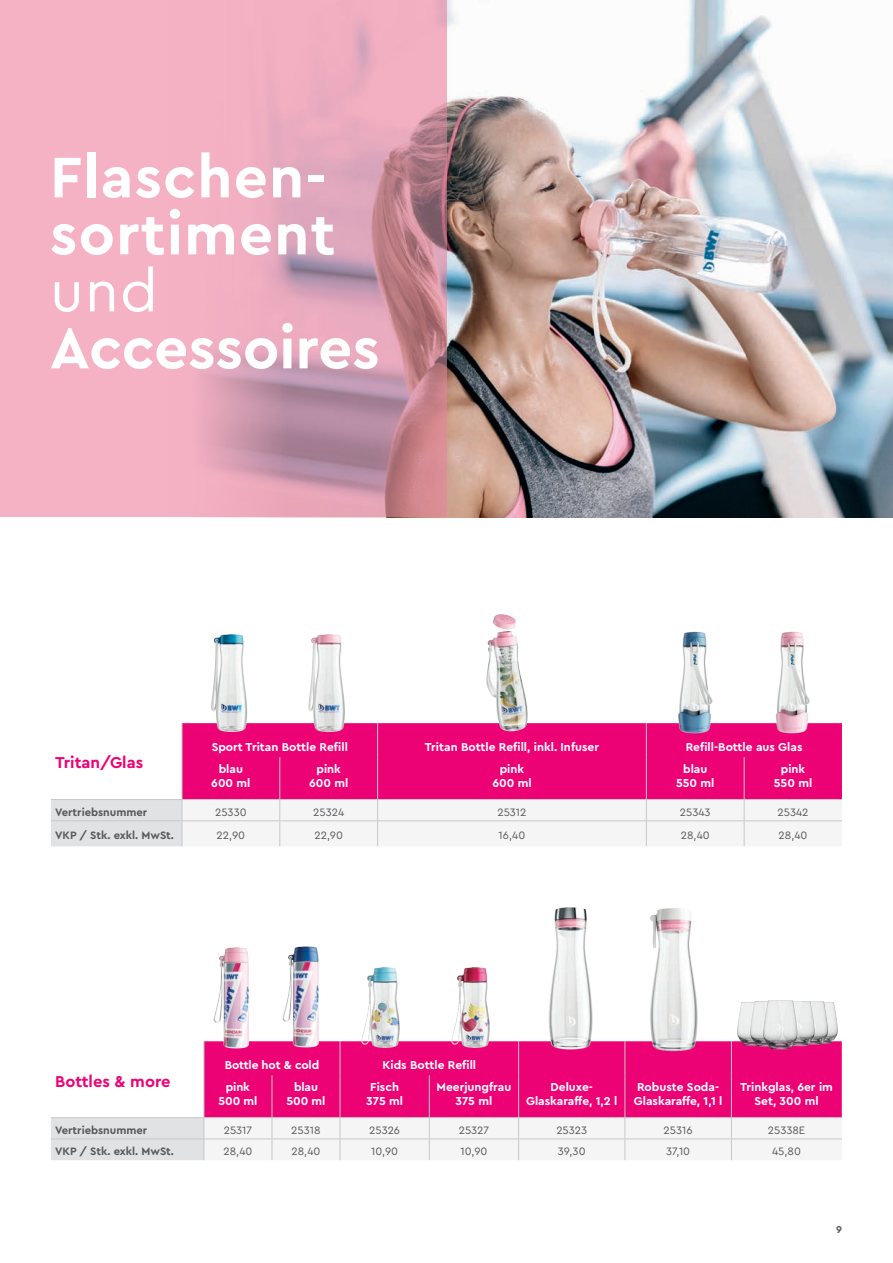
<style>
.page{position:relative;width:893px;height:1263px;background:#fff}
.page>*{position:absolute;margin:0;border:0;box-sizing:border-box;transform-origin:0 0}
.t1{font:700 60px/57px "Cera PRO";letter-spacing:.02em;color:#fff}
.t2{font:700 60px "Cera PRO";color:#fff}
.t3{font:60px "Cera PRO";color:#fff}
.t4{font:700 16.5px "Cera PRO";color:#ed0275}
.t5{font:700 12px/14.4px "Cera PRO";color:#fff;text-align:center}
.t6{font:11.25px "Cera PRO";color:#57585a}
.t7{font:700 11.25px "Cera PRO";color:#57585a}
.t8{font:700 10.5px "Cera PRO";color:#57585a}
</style>
<div class="page">
<img style="left:446px;top:0;width:447px;height:517px">
<div style="left:183px;top:723px;width:659px;height:76px;background:#ed0275"></div>
<hr style="left:182px;top:723px;width:1px;height:34px;background:#c7c8ca">
<hr style="left:377px;top:723px;width:1px;height:34px;background:#c7c8ca">
<hr style="left:646px;top:723px;width:1px;height:34px;background:#c7c8ca">
<hr style="left:182px;top:757px;width:1px;height:42px;background:#c7c8ca">
<hr style="left:279px;top:757px;width:1px;height:42px;background:#c7c8ca">
<hr style="left:377px;top:757px;width:1px;height:42px;background:#c7c8ca">
<hr style="left:646px;top:757px;width:1px;height:42px;background:#c7c8ca">
<hr style="left:744px;top:757px;width:1px;height:42px;background:#c7c8ca">
<svg style="left:51px;top:799px;width:791px;height:47px"></svg>
<div style="left:205px;top:1041px;width:637px;height:76px;background:#ed0275"></div>
<hr style="left:204px;top:1041px;width:1px;height:34px;background:#c7c8ca">
<hr style="left:340px;top:1041px;width:1px;height:34px;background:#c7c8ca">
<hr style="left:518px;top:1041px;width:1px;height:34px;background:#c7c8ca">
<hr style="left:625px;top:1041px;width:1px;height:34px;background:#c7c8ca">
<hr style="left:731px;top:1041px;width:1px;height:34px;background:#c7c8ca">
<hr style="left:204px;top:1075px;width:1px;height:42px;background:#c7c8ca">
<hr style="left:272px;top:1075px;width:1px;height:42px;background:#c7c8ca">
<hr style="left:340px;top:1075px;width:1px;height:42px;background:#c7c8ca">
<hr style="left:429px;top:1075px;width:1px;height:42px;background:#c7c8ca">
<hr style="left:518px;top:1075px;width:1px;height:42px;background:#c7c8ca">
<hr style="left:625px;top:1075px;width:1px;height:42px;background:#c7c8ca">
<hr style="left:731px;top:1075px;width:1px;height:42px;background:#c7c8ca">
<hr style="left:51px;top:1117px;width:153px;height:1px;background:#c7c8ca">
<hr style="left:204px;top:1117px;width:68px;height:1px;background:#c7c8ca">
<hr style="left:272px;top:1117px;width:68px;height:1px;background:#c7c8ca">
<hr style="left:340px;top:1117px;width:89px;height:1px;background:#c7c8ca">
<hr style="left:429px;top:1117px;width:90px;height:1px;background:#c7c8ca">
<hr style="left:519px;top:1117px;width:106px;height:1px;background:#c7c8ca">
<hr style="left:625px;top:1117px;width:106px;height:1px;background:#c7c8ca">
<hr style="left:731px;top:1117px;width:111px;height:1px;background:#c7c8ca">
<svg style="left:51px;top:1118px;width:791px;height:42px"></svg>
<img style="left:544px;top:907px;width:50px;height:146px">
<img style="left:281px;top:946px;width:42px;height:105px">
<img style="left:737px;top:1002px;width:13px;height:44px">
<img style="left:750px;top:1001px;width:65px;height:46px">
<img style="left:828px;top:1002px;width:10px;height:42px">
<img style="left:798px;top:1001px;width:30px;height:43px">
<img style="left:763px;top:1000px;width:35px;height:49px">
<svg style="left:0;top:0;width:446px;height:517px;background:#e6a7b9"></svg>
<img style="left:351px;top:967px;width:65px;height:85px">
<img style="left:441px;top:967px;width:65px;height:84px">
<img style="left:212px;top:947px;width:41px;height:105px">
<img style="left:199px;top:634px;width:64px;height:101px">
<img style="left:296px;top:634px;width:64px;height:101px">
<img style="left:492px;top:615px;width:24px;height:14px">
<img style="left:668px;top:632px;width:51px;height:103px">
<svg style="left:693px;top:654px;width:4px;height:10px"></svg>
<img style="left:766px;top:632px;width:50px;height:103px">
<svg style="left:790px;top:654px;width:5px;height:10px"></svg>
<img style="left:639px;top:908px;width:64px;height:145px">
<h1 class="t1" style="left:50px;top:146px;width:287px">Flaschen&shy;sortiment</h1>
<h1 class="t3" style="left:50px;top:251px;width:109px">und</h1>
<h1 class="t2" style="left:50px;top:308px;width:331px">Accessoires</h1>
<h2 class="t4" style="left:55px;top:751px;width:90px">Tritan/Glas</h2>
<p class="t5" style="left:212px;top:739px;width:138px">Sport Tritan Bottle Refill</p>
<p class="t5" style="left:425px;top:739px;width:176px">Tritan Bottle Refill, inkl. Infuser</p>
<p class="t5" style="left:686px;top:739px;width:118px">Refill-Bottle aus Glas</p>
<p class="t5" style="left:211px;top:761px;width:41px">blau<br>600 ml</p>
<p class="t5" style="left:309px;top:761px;width:41px">pink<br>600 ml</p>
<p class="t5" style="left:492px;top:761px;width:41px">pink<br>600 ml</p>
<p class="t5" style="left:676px;top:761px;width:40px">blau<br>550 ml</p>
<p class="t5" style="left:774px;top:761px;width:40px">pink<br>550 ml</p>
<p class="t7" style="left:55px;top:804px;width:94px">Vertriebsnummer</p>
<p class="t6" style="left:215px;top:804px;width:33px">25330</p>
<p class="t6" style="left:313px;top:804px;width:32px">25324</p>
<p class="t6" style="left:497px;top:804px;width:31px">25312</p>
<p class="t6" style="left:680px;top:804px;width:32px">25343</p>
<p class="t6" style="left:777px;top:804px;width:33px">25342</p>
<p class="t7" style="left:55px;top:828px;width:120px">VKP / Stk. exkl. MwSt.</p>
<p class="t6" style="left:217px;top:828px;width:30px">22,90</p>
<p class="t6" style="left:314px;top:828px;width:30px">22,90</p>
<p class="t6" style="left:499px;top:828px;width:28px">16,40</p>
<p class="t6" style="left:681px;top:828px;width:31px">28,40</p>
<p class="t6" style="left:778px;top:828px;width:31px">28,40</p>
<h2 class="t4" style="left:55px;top:1071px;width:117px">Bottles &amp; more</h2>
<p class="t5" style="left:225px;top:1057px;width:96px">Bottle hot &amp; cold</p>
<p class="t5" style="left:382px;top:1057px;width:95px">Kids Bottle Refill</p>
<p class="t5" style="left:219px;top:1079px;width:40px">pink<br>500 ml</p>
<p class="t5" style="left:287px;top:1079px;width:40px">blau<br>500 ml</p>
<p class="t5" style="left:366px;top:1079px;width:38px">Fisch<br>375 ml</p>
<p class="t5" style="left:437px;top:1079px;width:76px">Meerjungfrau<br>375 ml</p>
<p class="t5" style="left:526px;top:1079px;width:93px">Deluxe-<br>Glaskaraffe, 1,2 l</p>
<p class="t5" style="left:634px;top:1079px;width:90px;text-align:left">Robuste Soda-<br>Glaskaraffe, 1,1 l</p>
<p class="t5" style="left:740px;top:1079px;width:94px">Trinkglas, 6er im<br>Set, 300 ml</p>
<p class="t7" style="left:55px;top:1122px;width:94px">Vertriebsnummer</p>
<p class="t6" style="left:224px;top:1122px;width:30px">25317</p>
<p class="t6" style="left:291px;top:1122px;width:31px">25318</p>
<p class="t6" style="left:369px;top:1122px;width:32px">25326</p>
<p class="t6" style="left:459px;top:1122px;width:32px">25327</p>
<p class="t6" style="left:556px;top:1122px;width:32px">25323</p>
<p class="t6" style="left:664px;top:1122px;width:31px">25316</p>
<p class="t6" style="left:768px;top:1122px;width:39px">25338E</p>
<p class="t7" style="left:55px;top:1144px;width:120px">VKP / Stk. exkl. MwSt.</p>
<p class="t6" style="left:223px;top:1144px;width:31px">28,40</p>
<p class="t6" style="left:291px;top:1144px;width:31px">28,40</p>
<p class="t6" style="left:371px;top:1144px;width:28px">10,90</p>
<p class="t6" style="left:460px;top:1144px;width:29px">10,90</p>
<p class="t6" style="left:558px;top:1144px;width:29px">39,30</p>
<p class="t6" style="left:666px;top:1144px;width:26px">37,10</p>
<p class="t6" style="left:772px;top:1144px;width:30px">45,80</p>
<p class="t8" style="left:836px;top:1223px;width:7px">9</p>
</div>
